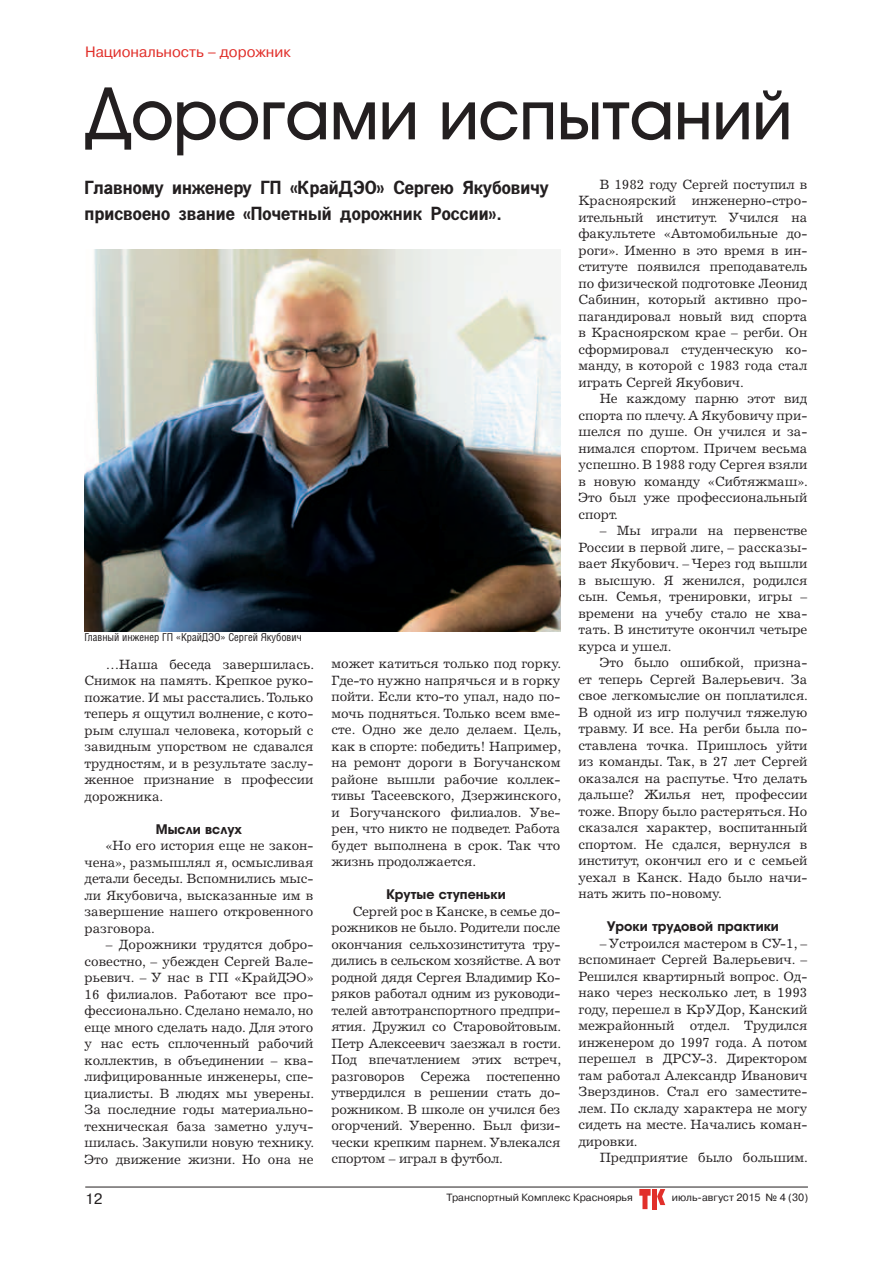
<style>
.page{position:relative;width:893px;height:1263px;background:#fff}
.page>*{position:absolute;margin:0;border:0;box-sizing:border-box;transform-origin:0 0}
.t1{font:72px "zn Avante Bs";color:#231f20}
.t2{font:700 19.5px/25.5px "zn News Gothic";color:#231f20}
.t3{font:15px "zn Pragmatica";color:#e12f2a}
.t4{font:15px "zn Pragmatica";color:#231f20}
.t5{font:13.5px/16.5px "zn Excelsior";color:#231f20;text-align:justify}
.t6{font:800 13.5px "zn Avante Bs";color:#231f20}
.t7{font:10.5px "zn Pragmatica";color:#231f20}
.t8{font:10.5px "zn Letterica";color:#231f20}
</style>
<div class="page">
<hr style="left:85px;top:1187px;width:723px;height:1px;background:#231f20">
<svg style="left:639px;top:1189px;width:12px;height:20px"></svg>
<div style="left:652px;top:1189px;width:5px;height:20px;background:#e12f2a"></div>
<svg style="left:657px;top:1189px;width:8px;height:16px"></svg>
<img style="left:85px;top:249px;width:475px;height:382px">
<p class="t3" style="left:85px;top:44px;width:207px">Национальность – дорожник</p>
<h1 class="t1" style="left:85px;top:73px;width:709px">Дорогами испытаний</h1>
<h2 class="t2" style="left:85px;top:175px;width:466px">Главному инженеру ГП «КрайДЭО» Сергею Якубовичу присвоено звание «Почетный дорожник России».</h2>
<p class="t5" style="left:578px;top:176px;width:230px;text-indent:21px">В 1982 году Сергей поступил в Красноярский инженерно-стро&shy;ительный институт. Учился на факультете «Автомобильные до&shy;роги». Именно в это время в ин&shy;ституте появился преподаватель по физической подготовке Леонид Сабинин, который активно про&shy;пагандировал новый вид спорта в Красноярском крае – регби. Он сформировал студенческую ко&shy;манду, в которой с 1983 года стал играть Сергей Якубович.</p>
<p class="t5" style="left:578px;top:390px;width:231px;text-indent:21px">Не каждому парню этот вид спорта по плечу. А Якубовичу при&shy;шелся по душе. Он учился и за&shy;нимался спортом. Причем весьма успешно. В 1988 году Сергея взяли в новую команду «Сибтяжмаш».<br>Это был уже профессиональный спорт.</p>
<p class="t5" style="left:578px;top:522px;width:230px;text-indent:21px">– Мы играли на первенстве России в первой лиге, – рассказы&shy;вает Якубович. – Через год вышли в высшую. Я женился, родился сын. Семья, тренировки, игры – времени на учебу стало не хва&shy;тать. В институте окончил четыре курса и ушел.</p>
<p class="t5" style="left:578px;top:654px;width:231px;text-indent:21px">Это было ошибкой, призна&shy;ет теперь Сергей Валерьевич. За свое легкомыслие он поплатился.<br>В одной из игр получил тяжелую травму. И все. На регби была по&shy;ставлена точка. Пришлось уйти из команды. Так, в 27 лет Сергей оказался на распутье. Что делать дальше? Жилья нет, профессии тоже. Впору было растеряться. Но сказался характер, воспитанный спортом. Не сдался, вернулся в институт, окончил его и с семьей уехал в Канск. Надо было начи&shy;нать жить по-новому.</p>
<p class="t6" style="left:607px;top:919px;width:174px">Уроки трудовой практики</p>
<p class="t5" style="left:578px;top:935px;width:230px;text-indent:21px">– Устроился мастером в СУ-1, – вспоминает Сергей Валерьевич. – Решился квартирный вопрос. Од&shy;нако через несколько лет, в 1993 году, перешел в КрУДор, Канский межрайонный отдел. Трудился инженером до 1997 года. А потом перешел в ДРСУ-3. Директором там работал Александр Иванович Зверздинов. Стал его заместите&shy;лем. По складу характера не могу сидеть на месте. Начались коман&shy;дировки.</p>
<p class="t5" style="left:600px;top:1149px;width:210px">Предприятие было большим.</p>
<p class="t8" style="left:85px;top:631px;width:219px">Главный инженер ГП «КрайДЭО» Сергей Якубович</p>
<p class="t5" style="left:85px;top:656px;width:231px;text-indent:21px">…Наша беседа завершилась.<br>Снимок на память. Крепкое руко&shy;пожатие. И мы расстались. Только теперь я ощутил волнение, с кото&shy;рым слушал человека, который с завидным упорством не сдавался трудностям, и в результате заслу&shy;женное признание в профессии дорожника.</p>
<p class="t6" style="left:156px;top:821px;width:88px">Мысли вслух</p>
<p class="t5" style="left:84px;top:837px;width:230px;text-indent:21px">«Но его история еще не закон&shy;чена», размышлял я, осмысливая детали беседы. Вспомнились мыс&shy;ли Якубовича, высказанные им в завершение нашего откровенного разговора.</p>
<p class="t5" style="left:84px;top:936px;width:231px;text-indent:21px">– Дорожники трудятся добро&shy;совестно, – убежден Сергей Вале&shy;рьевич. – У нас в ГП «КрайДЭО» 16 филиалов. Работают все про&shy;фессионально. Сделано немало, но еще много сделать надо. Для этого у нас есть сплоченный рабочий коллектив, в объединении – ква&shy;лифицированные инженеры, спе&shy;циалисты. В людях мы уверены.<br>За последние годы материально&shy;техническая база заметно улуч&shy;шилась. Закупили новую технику.<br>Это движение жизни. Но она не</p>
<p class="t5" style="left:331px;top:655px;width:231px">может катиться только под горку.<br>Где-то нужно напрячься и в горку пойти. Если кто-то упал, надо по&shy;мочь подняться. Только всем вме&shy;сте. Одно же дело делаем. Цель, как в спорте: победить! Например, на ремонт дороги в Богучанском районе вышли рабочие коллек&shy;тивы Тасеевского, Дзержинского, и Богучанского филиалов. Уве&shy;рен, что никто не подведет. Работа будет выполнена в срок. Так что жизнь продолжается.</p>
<p class="t6" style="left:386px;top:887px;width:121px">Крутые ступеньки</p>
<p class="t5" style="left:331px;top:903px;width:231px;text-indent:21px">Сергей рос в Канске, в семье до&shy;рожников не было. Родители после окончания сельхозинститута тру&shy;дились в сельском хозяйстве. А вот родной дядя Сергея Владимир Ко&shy;ряков работал одним из руководи&shy;телей автотранспортного предпри&shy;ятия. Дружил со Старовойтовым.<br>Петр Алексеевич заезжал в гости.<br>Под впечатлением этих встреч, разговоров Сережа постепенно утвердился в решении стать до&shy;рожником. В школе он учился без огорчений. Уверенно. Был физи&shy;чески крепким парнем. Увлекался спортом – играл в футбол.</p>
<p class="t4" style="left:85px;top:1190px;width:19px">12</p>
<p class="t7" style="left:447px;top:1191px;width:188px">Транспортный Комплекс Красноярья</p>
<p class="t7" style="left:672px;top:1191px;width:138px">июль-август 2015 № 4 (30)</p>
</div>
